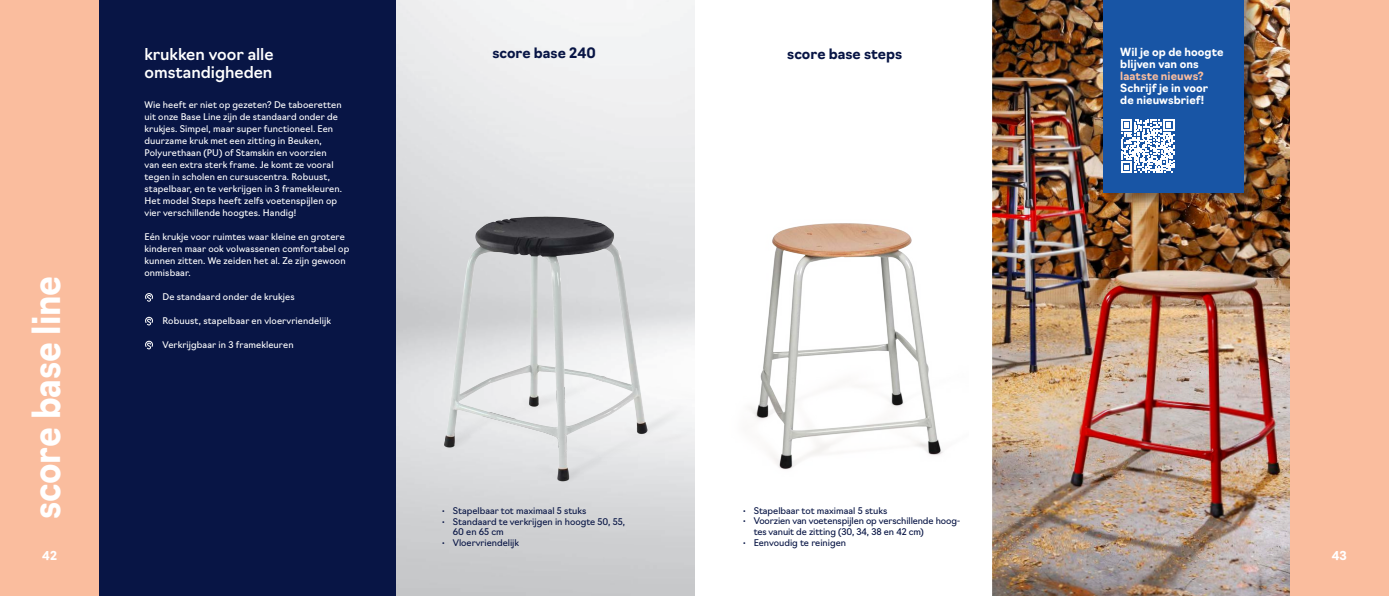
<style>
.page{position:relative;width:1389px;height:596px;background:#fff}
.page>*{position:absolute;margin:0;border:0;box-sizing:border-box;transform-origin:0 0}
.t1{font:700 38px "Navigo";letter-spacing:-.005em;color:#fff;scale:.89 1}
.t2{font:500 16px/18px "Navigo";letter-spacing:-.005em;color:#fff}
.t3{font:700 14px "Navigo";color:#081545}
.t4{font:700 12px "Navigo";color:#fff}
.t5{font:700 11px/12px "Navigo";letter-spacing:.005em;color:#fff}
.t6{font:9px/12px "Navigo";letter-spacing:.01em;color:#fff}
.t7{font:9px/10.8px "Navigo";color:#081545}
.s1{color:#fabd9e}
</style>
<div class="page">
<div style="left:99px;top:0;width:303px;height:595px;background:#081545"></div>
<img style="left:396px;top:0;width:298px;height:595px">
<img style="left:992px;top:0;width:298px;height:595px">
<img style="left:751px;top:223px;width:192px;height:247px">
<img style="left:419px;top:148px;width:275px;height:355px">
<div style="left:1290px;top:0;width:99px;height:595px;background:#fabd9e"></div>
<div style="left:0;top:0;width:99px;height:595px;background:#fabd9e"></div>
<svg style="left:145px;top:293px;width:8px;height:8px"></svg>
<svg style="left:145px;top:316px;width:8px;height:9px"></svg>
<svg style="left:145px;top:340px;width:8px;height:9px"></svg>
<div style="left:1101px;top:0;width:159px;height:208px;background:#231f20;opacity:.43"></div>
<div style="left:1103px;top:0;width:141px;height:192px;background:#1855a5"></div>
<svg style="left:1121px;top:119px;width:53px;height:54px"></svg>
<p class="t1" style="left:17px;top:519px;width:274px;rotate:-90deg">score base line</p>
<p class="t2" style="left:145px;top:44px;width:131px">krukken voor alle omstandigheden</p>
<p class="t6" style="left:145px;top:98px;width:199px">Wie heeft er niet op gezeten? De taboeretten uit onze Base Line zijn de standaard onder de krukjes. Simpel, maar super functioneel. Een duurzame kruk met een zitting in Beuken, Polyurethaan (PU) of Stamskin en voorzien van een extra sterk frame. Je komt ze vooral tegen in scholen en cursuscentra. Robuust, stapelbaar, en te verkrijgen in 3 framekleuren.<br>Het model Steps heeft zelfs voetenspijlen op vier verschillende hoogtes. Handig!</p>
<p class="t6" style="left:145px;top:230px;width:206px">Eén krukje voor ruimtes waar kleine en grotere kinderen maar ook volwassenen comfortabel op kunnen zitten. We zeiden het al. Ze zijn gewoon onmisbaar.</p>
<p class="t6" style="left:162px;top:290px;width:134px">De standaard onder de krukjes</p>
<p class="t6" style="left:162px;top:314px;width:170px">Robuust, stapelbaar en vloervriendelijk</p>
<p class="t6" style="left:162px;top:338px;width:133px">Verkrijgbaar in 3 framekleuren</p>
<p class="t3" style="left:492px;top:42px;width:105px">score base 240</p>
<p class="t3" style="left:787px;top:42px;width:116px">score base steps</p>
<p class="t7" style="left:442px;top:504px;width:146px">• Stapelbaar tot maximaal 5 stuks</p>
<p class="t7" style="left:453px;top:514px;width:174px;text-indent:-11px">• Standaard te verkrijgen in hoogte 50, 55,<br>60 en 65 cm</p>
<p class="t7" style="left:442px;top:536px;width:79px">• Vloervriendelijk</p>
<p class="t7" style="left:743px;top:503px;width:146px">• Stapelbaar tot maximaal 5 stuks</p>
<p class="t7" style="left:754px;top:514px;width:208px;text-indent:-11px">• Voorzien van voetenspijlen op verschillende hoog&shy;tes vanuit de zitting (30, 34, 38 en 42 cm)</p>
<p class="t7" style="left:743px;top:536px;width:105px">• Eenvoudig te reinigen</p>
<p class="t5" style="left:1120px;top:45px;width:105px">Wil je op de hoogte blijven van ons <span class="s1">laatste nieuws?<br></span>Schrijf je in voor de nieuwsbrief!</p>
<h3 class="t4" style="left:42px;top:545px;width:16px">42</h3>
<h3 class="t4" style="left:1332px;top:545px;width:17px">43</h3>
</div>
